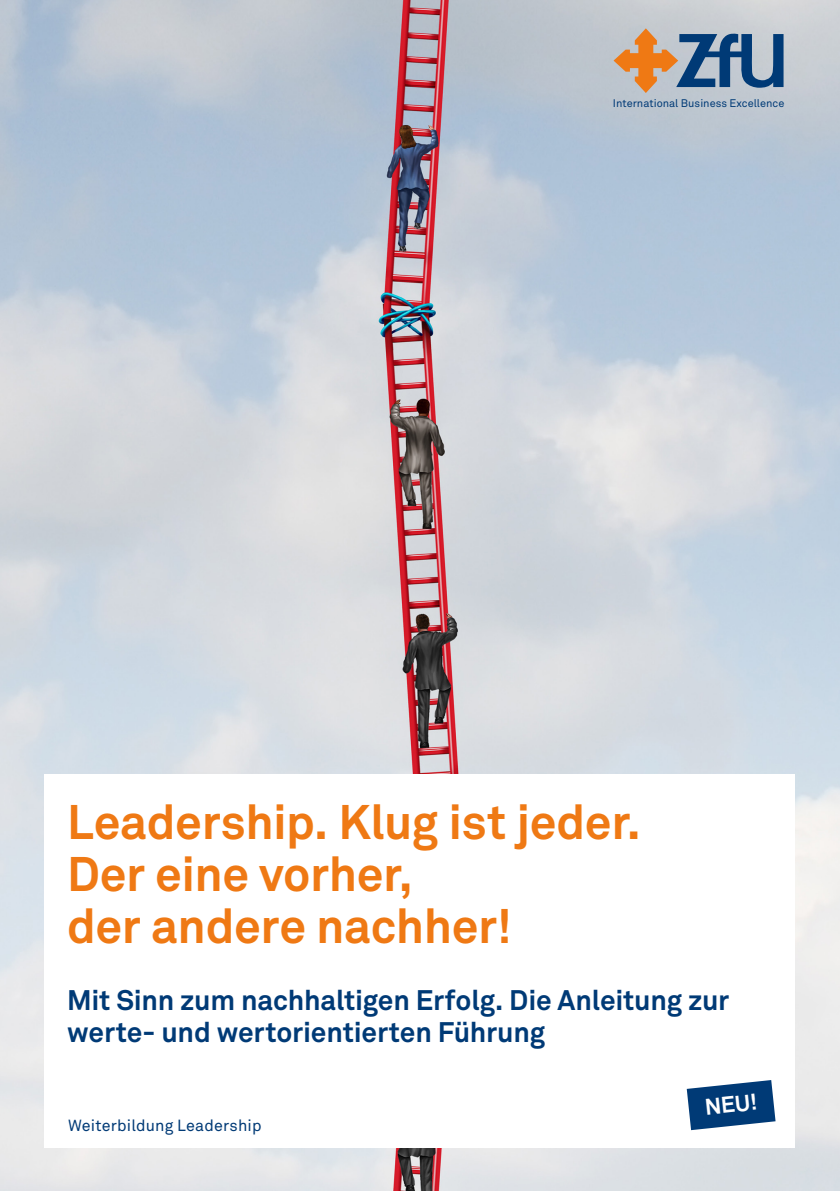
<style>
.page{position:relative;width:840px;height:1191px;background:#fff}
.page>*{position:absolute;margin:0;border:0;box-sizing:border-box;transform-origin:0 0}
.t1{font:700 48px/52px "Akkurat Office";letter-spacing:-.01em;color:#ef7914}
.t2{font:700 28px/32px "Akkurat Office";letter-spacing:-.005em;color:#003a76}
.t3{font:700 22.6px "Akkurat Office";color:#fff}
.t4{font:16px "Akkurat Office";letter-spacing:.01em;color:#003a76}
.t5{font:11px "Akkurat Office";color:#003a76}
</style>
<div class="page">
<img style="left:0;top:0;width:839px;height:1191px">
<svg style="left:613px;top:28px;width:170px;height:65px;background:#93959a"></svg>
<div style="left:44px;top:774px;width:750px;height:373px;background:#fff"></div>
<svg style="left:686px;top:1080px;width:89px;height:50px"></svg>
<p class="t5" style="left:612px;top:96px;width:173px">International Business Excellence</p>
<h1 class="t1" style="left:67px;top:796px;width:575px">Leadership. Klug ist jeder.<br>Der eine vorher,<br>der andere nachher!</h1>
<p class="t2" style="left:67px;top:984px;width:663px">Mit Sinn zum nachhaltigen Erfolg. Die Anleitung zur werte- und wertorientierten Führung</p>
<p class="t4" style="left:68px;top:1116px;width:195px">Weiterbildung Leadership</p>
<p class="t3" style="left:703px;top:1092px;width:54px;rotate:-6deg">NEU!</p>
</div>
